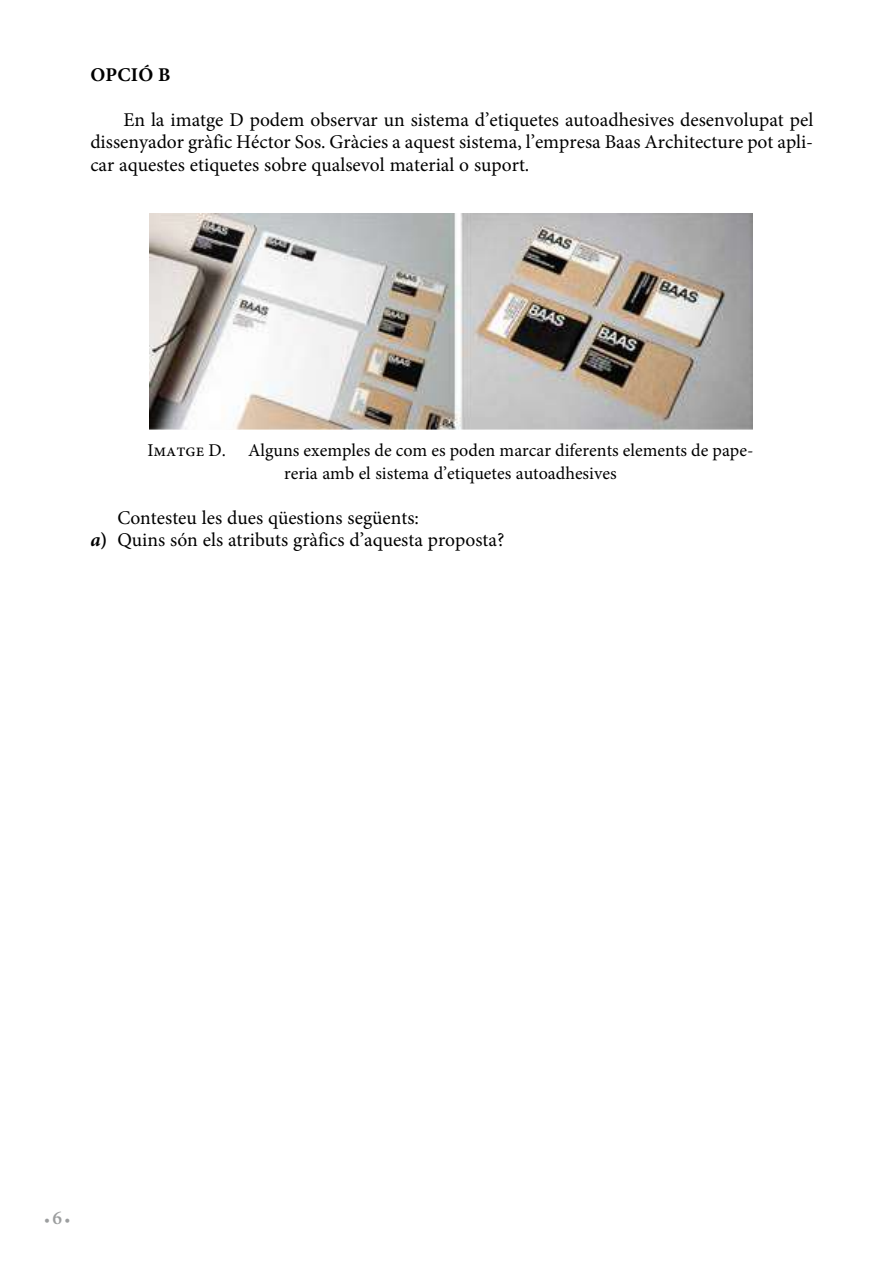
<style>
.page{position:relative;width:893px;height:1263px;background:#fff}
.page>*{position:absolute;margin:0;border:0;box-sizing:border-box;transform-origin:0 0}
.t1{font:19.5px/22.5px "Minion Pro";color:#000;text-align:justify}
.t2{font:700 19.5px "Minion Pro";letter-spacing:.01em;color:#000}
.t3{font:18px/22.5px "Minion Pro";color:#000;text-align:center}
.t4{font:600 15px "Minion Pro";color:#9c9e9f}
.s1{font-weight:700;font-style:italic}
.s2{font-weight:700}
.s3{font-size:19.5px}
</style>
<div class="page">
<img style="left:149px;top:214px;width:603px;height:215px">
<p class="t2" style="left:90px;top:61px;width:82px">OPCIÓ B</p>
<p class="t1" style="left:90px;top:108px;width:724px;text-indent:33px">En la imatge D podem observar un sistema d’etiquetes autoadhesives desenvolupat pel dissenyador gràfic Héctor Sos. Gràcies a aquest sistema, l’empresa Baas Architecture pot apli&shy;car aquestes etiquetes sobre qualsevol material o suport.</p>
<p class="t3" style="left:147px;top:439px;width:607px">Imatge D. Alguns exemples de com es poden marcar diferents elements de pape&shy;reria amb el sistema d’etiquetes autoadhesives</p>
<p class="t1" style="left:90px;top:506px;width:416px;text-indent:27px">Contesteu les dues qüestions següents:<br><span class="s1">a</span><span class="s2">)</span> Quins són els atributs gràfics d’aquesta proposta?</p>
<p class="t4" style="left:44px;top:1209px;width:28px">• <span class="s3">6</span> •</p>
</div>
